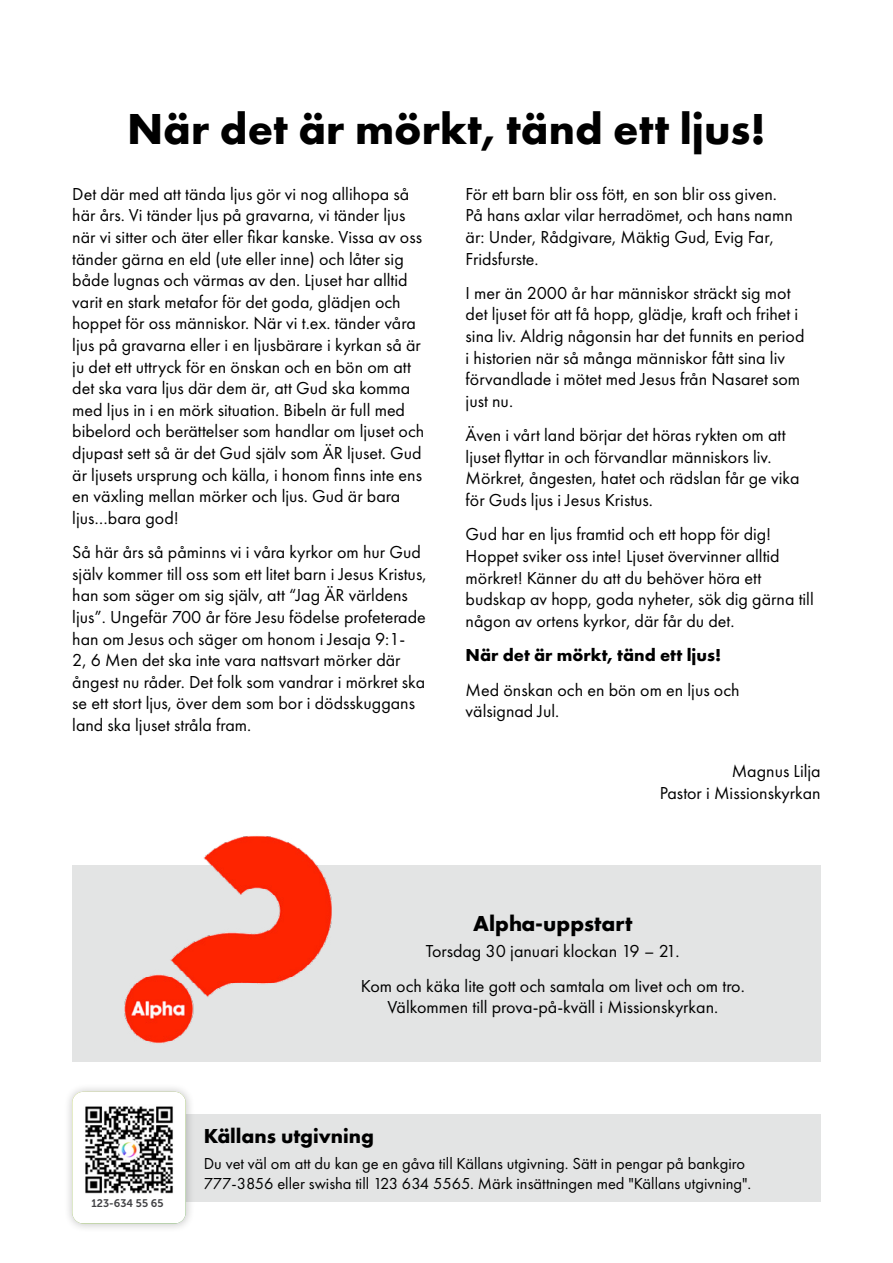
<style>
.page{position:relative;width:893px;height:1263px;background:#fff}
.page>*{position:absolute;margin:0;border:0;box-sizing:border-box;transform-origin:0 0}
.t1{font:700 45px "Futura PT";color:#000}
.t2{font:700 22.5px "Futura PT";color:#000}
.t3{font:700 21px "Futura PT";color:#000}
.t4{font:18px/21.6px "Futura PT";color:#000}
.t5{font:700 18px "Futura PT";color:#000}
.t6{font:16.5px/19.8px "Futura PT";color:#000}
.t7{font:10.95px "Museo Sans Rounded 700";color:#424245}
</style>
<div class="page">
<div style="left:72px;top:865px;width:749px;height:197px;background:#e3e4e4"></div>
<div style="left:106px;top:1114px;width:715px;height:87px;background:#e3e4e4"></div>
<div style="left:63px;top:1082px;width:132px;height:150px;background:#000;opacity:.25"></div>
<svg style="left:72px;top:1092px;width:114px;height:131px"></svg>
<img style="left:84px;top:1104px;width:90px;height:90px">
<img style="left:124px;top:835px;width:208px;height:209px">
<h1 class="t1" style="left:127px;top:100px;width:640px">När det är mörkt, tänd ett ljus!</h1>
<p class="t4" style="left:72px;top:183px;width:354px">Det där med att tända ljus gör vi nog allihopa så här års. Vi tänder ljus på gravarna, vi tänder ljus när vi sitter och äter eller fikar kanske. Vissa av oss tänder gärna en eld (ute eller inne) och låter sig både lugnas och värmas av den. Ljuset har alltid varit en stark metafor för det goda, glädjen och hoppet för oss människor. När vi t.ex. tänder våra ljus på gravarna eller i en ljusbärare i kyrkan så är ju det ett uttryck för en önskan och en bön om att det ska vara ljus där dem är, att Gud ska komma med ljus in i en mörk situation. Bibeln är full med bibelord och berättelser som handlar om ljuset och djupast sett så är det Gud själv som ÄR ljuset. Gud är ljusets ursprung och källa, i honom finns inte ens en växling mellan mörker och ljus. Gud är bara ljus…bara god!</p>
<p class="t4" style="left:72px;top:541px;width:356px">Så här års så påminns vi i våra kyrkor om hur Gud själv kommer till oss som ett litet barn i Jesus Kristus, han som säger om sig själv, att “Jag ÄR världens ljus”. Ungefär 700 år före Jesu födelse profeterade han om Jesus och säger om honom i Jesaja 9:1-<br>2, 6 Men det ska inte vara nattsvart mörker där ångest nu råder. Det folk som vandrar i mörkret ska se ett stort ljus, över dem som bor i dödsskuggans land ska ljuset stråla fram.</p>
<p class="t4" style="left:466px;top:183px;width:329px">För ett barn blir oss fött, en son blir oss given.<br>På hans axlar vilar herradömet, och hans namn är: Under, Rådgivare, Mäktig Gud, Evig Far, Fridsfurste.</p>
<p class="t4" style="left:466px;top:282px;width:340px">I mer än 2000 år har människor sträckt sig mot det ljuset för att få hopp, glädje, kraft och frihet i sina liv. Aldrig någonsin har det funnits en period i historien när så många människor fått sina liv förvandlade i mötet med Jesus från Nasaret som just nu.</p>
<p class="t4" style="left:466px;top:424px;width:335px">Även i vårt land börjar det höras rykten om att ljuset flyttar in och förvandlar människors liv.<br>Mörkret, ångesten, hatet och rädslan får ge vika för Guds ljus i Jesus Kristus.</p>
<p class="t4" style="left:466px;top:523px;width:350px">Gud har en ljus framtid och ett hopp för dig!<br>Hoppet sviker oss inte! Ljuset övervinner alltid mörkret! Känner du att du behöver höra ett budskap av hopp, goda nyheter, sök dig gärna till någon av ortens kyrkor, där får du det.</p>
<p class="t5" style="left:466px;top:644px;width:257px">När det är mörkt, tänd ett ljus!</p>
<p class="t4" style="left:466px;top:679px;width:276px">Med önskan och en bön om en ljus och välsignad Jul.</p>
<p class="t4" style="left:660px;top:760px;width:163px;text-align:right">Magnus Lilja<br>Pastor i Missionskyrkan</p>
<p class="t2" style="left:473px;top:909px;width:161px">Alpha-uppstart</p>
<p class="t4" style="left:361px;top:934px;width:385px;line-height:34.3px;text-align:center">Torsdag 30 januari klockan 19 – 21.<br>Kom och käka lite gott och samtala om livet och om tro.</p>
<p class="t4" style="left:387px;top:996px;width:332px">Välkommen till prova-på-kväll i Missionskyrkan.</p>
<p class="t7" style="left:92px;top:1197px;width:74px">123-634 55 65</p>
<p class="t3" style="left:204px;top:1122px;width:172px">Källans utgivning</p>
<p class="t6" style="left:204px;top:1153px;width:549px">Du vet väl om att du kan ge en gåva till Källans utgivning. Sätt in pengar på bankgiro<br>777-3856 eller swisha till 123 634 5565. Märk insättningen med "Källans utgivning".</p>
</div>
